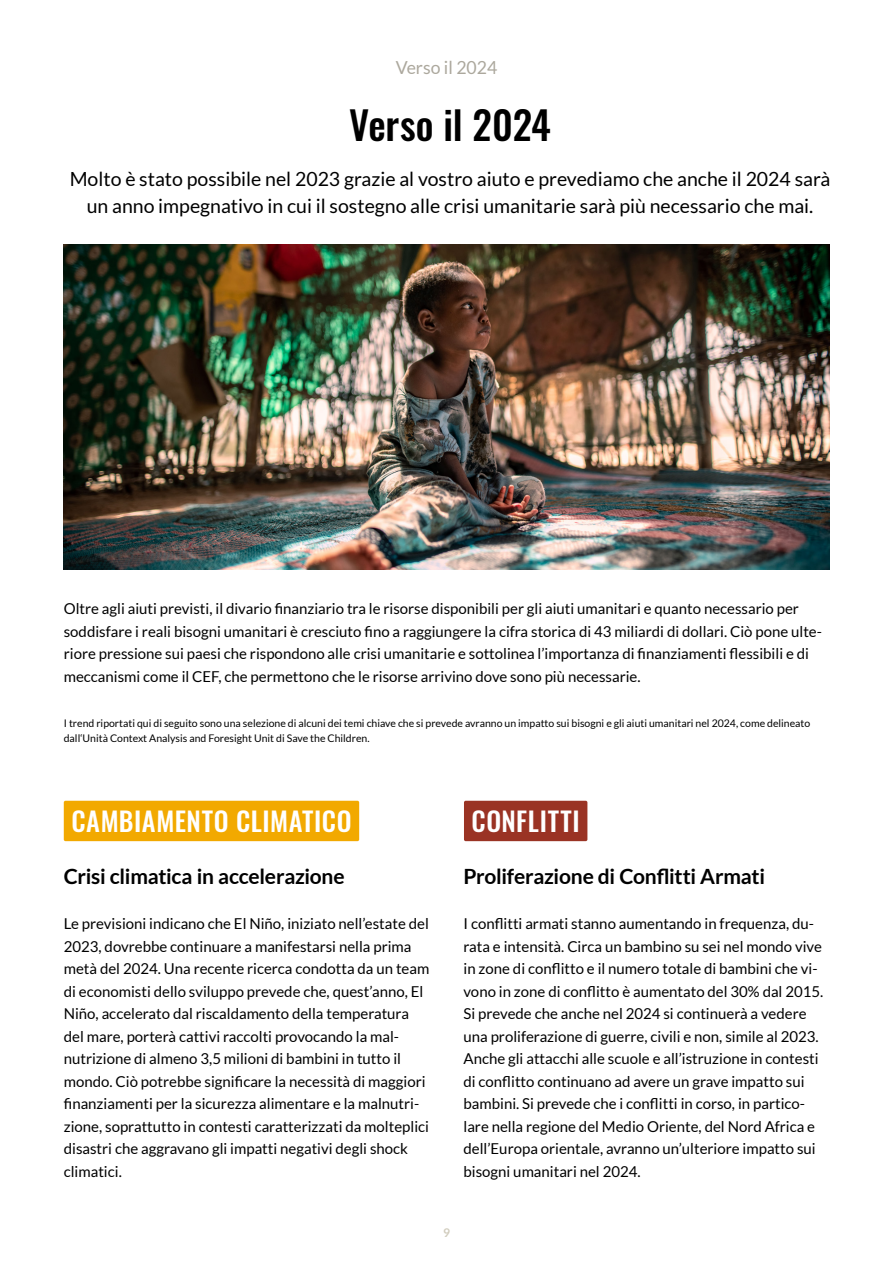
<style>
.page{position:relative;width:893px;height:1263px;background:#fff}
.page>*{position:absolute;margin:0;border:0;box-sizing:border-box;transform-origin:0 0}
.t1{font:500 39px "Oswald";letter-spacing:-.005em;color:#000}
.t2{font:500 26.4px "Oswald";letter-spacing:.025em;color:#fff}
.t3{font:700 21px "Lato";letter-spacing:-.015em;color:#000}
.t4{font:19.5px/27px "Lato";color:#000;text-align:center}
.t5{font:18px "Lato";color:#aca89d}
.t6{font:15px/22.5px "Lato";color:#000}
.t7{font:700 12px "Lato";color:#d1ccbd}
.t8{font:10.5px/15px "Lato";color:#000}
</style>
<div class="page">
<div style="left:64px;top:801px;width:295px;height:40px;background:#f2a900;border-radius:2px"></div>
<div style="left:464px;top:801px;width:123px;height:40px;background:#9a3324;border-radius:2px"></div>
<img style="left:64px;top:244px;width:765px;height:325px">
<p class="t5" style="left:396px;top:57px;width:103px">Verso il 2024</p>
<h1 class="t1" style="left:349px;top:91px;width:203px">Verso il 2024</h1>
<h3 class="t4" style="left:70px;top:166px;width:762px">Molto è stato possibile nel 2023 grazie al vostro aiuto e prevediamo che anche il 2024 sarà un anno impegnativo in cui il sostegno alle crisi umanitarie sarà più necessario che mai.</h3>
<p class="t6" style="left:64px;top:597px;width:760px">Oltre agli aiuti previsti, il divario finanziario tra le risorse disponibili per gli aiuti umanitari e quanto necessario per soddisfare i reali bisogni umanitari è cresciuto fino a raggiungere la cifra storica di 43 miliardi di dollari. Ciò pone ulte&shy;riore pressione sui paesi che rispondono alle crisi umanitarie e sottolinea l’importanza di finanziamenti flessibili e di meccanismi come il CEF, che permettono che le risorse arrivino dove sono più necessarie.</p>
<p class="t8" style="left:64px;top:715px;width:748px">I trend riportati qui di seguito sono una selezione di alcuni dei temi chiave che si prevede avranno un impatto sui bisogni e gli aiuti umanitari nel 2024, come delineato dall‘Unità Context Analysis and Foresight Unit di Save the Children.</p>
<h2 class="t2" style="left:71px;top:797px;width:282px">CAMBIAMENTO CLIMATICO</h2>
<h2 class="t2" style="left:472px;top:797px;width:110px">CONFLITTI</h2>
<h3 class="t3" style="left:64px;top:864px;width:282px">Crisi climatica in accelerazione</h3>
<p class="t6" style="left:64px;top:912px;width:367px">Le previsioni indicano che El Niño, iniziato nell’estate del 2023, dovrebbe continuare a manifestarsi nella prima metà del 2024. Una recente ricerca condotta da un team di economisti dello sviluppo prevede che, quest’anno, El Niño, accelerato dal riscaldamento della temperatura del mare, porterà cattivi raccolti provocando la mal&shy;nutrizione di almeno 3,5 milioni di bambini in tutto il mondo. Ciò potrebbe significare la necessità di maggiori finanziamenti per la sicurezza alimentare e la malnutri&shy;zione, soprattutto in contesti caratterizzati da molteplici disastri che aggravano gli impatti negativi degli shock climatici.</p>
<h3 class="t3" style="left:463px;top:864px;width:303px">Proliferazione di Conflitti Armati</h3>
<p class="t6" style="left:463px;top:912px;width:361px">I conflitti armati stanno aumentando in frequenza, du&shy;rata e intensità. Circa un bambino su sei nel mondo vive in zone di conflitto e il numero totale di bambini che vi&shy;vono in zone di conflitto è aumentato del 30% dal 2015.<br>Si prevede che anche nel 2024 si continuerà a vedere una proliferazione di guerre, civili e non, simile al 2023.<br>Anche gli attacchi alle scuole e all’istruzione in contesti di conflitto continuano ad avere un grave impatto sui bambini. Si prevede che i conflitti in corso, in partico&shy;lare nella regione del Medio Oriente, del Nord Africa e dell’Europa orientale, avranno un’ulteriore impatto sui bisogni umanitari nel 2024.</p>
<p class="t7" style="left:443px;top:1225px;width:8px">9</p>
</div>
